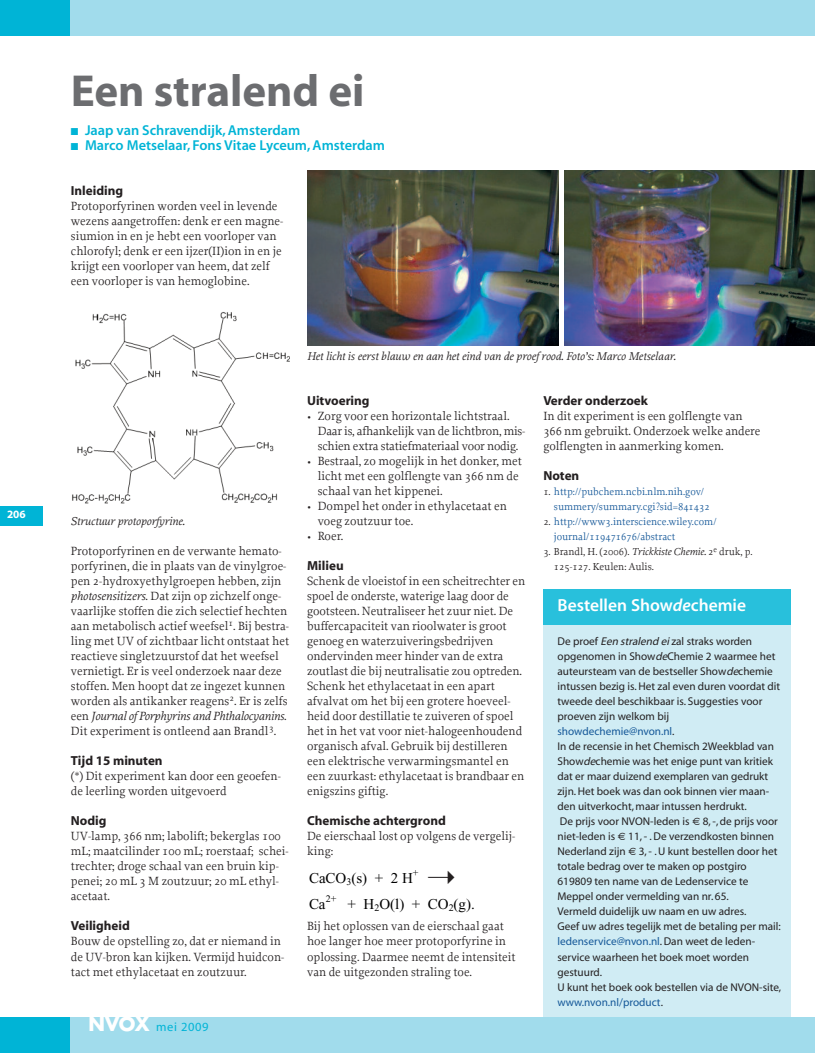
<style>
.page{position:relative;width:815px;height:1053px;background:#fff}
.page>*{position:absolute;margin:0;border:0;box-sizing:border-box;transform-origin:0 0}
.t1{font:45px "Myriad MM.700.wt.600.wd";color:#6c6d70}
.t2{font:17.5px "Myriad MM.565.wt.600.wd";color:#fff}
.t3{font:15px "Times New Roman";color:#000}
.t4{font:14.38px "Myriad MM.565.wt.600.wd";color:#00b4d6}
.t5{font:13.12px "Myriad MM.700.wt.600.wd";color:#231f20}
.t6{font:12.5px/15px "Proforma";color:#231f20}
.t7{font:12.5px "Myriad MM.400.wt.600.wd";letter-spacing:.05em;color:#00b4d6}
.t8{font:italic 11.88px "Proforma";color:#231f20}
.t9{font:11.25px/15px "Myriad MM.400.wt.600.wd";color:#231f20}
.t10{font:11.25px "Myriad MM.700.wt.600.wd";color:#fff}
.t11{font:10.62px/15px "Proforma";color:#145798}
.t12{font:10.62px/15px "Proforma";color:#231f20}
.t13{font:10px "Times New Roman";color:#000}
.s1{font-style:italic}
.s2{font-family:"Futura";font-weight:700;font-size:18.75px;color:#fff}
.s3{color:#231f20}
.s4{font-family:"Myriad MM It.565.wt.600.wd"}
.s5{color:#145798}
</style>
<div class="page">
<div style="left:543px;top:589px;width:248px;height:435px;background:#d0ecf4"></div>
<div style="left:543px;top:589px;width:248px;height:35px;background:#28c0dc"></div>
<img style="left:307px;top:171px;width:252px;height:174px">
<img style="left:565px;top:171px;width:250px;height:174px">
<img style="left:72px;top:312px;width:217px;height:192px">
<div style="left:0;top:0;width:71px;height:35px;background:#00b4d6"></div>
<div style="left:71px;top:0;width:744px;height:35px;background:#a1dcec"></div>
<div style="left:0;top:1017px;width:71px;height:35px;background:#00b4d6"></div>
<div style="left:71px;top:1017px;width:744px;height:35px;background:#a1dcec"></div>
<div style="left:0;top:506px;width:43px;height:19px;background:#00b4d6"></div>
<p class="t10" style="left:7px;top:510px;width:20px">206</p>
<h1 class="t1" style="left:71px;top:74px;width:295px">Een stralend ei</h1>
<p class="t4" style="left:71px;top:125px;width:231px">■ Jaap van Schravendijk,Amsterdam</p>
<p class="t4" style="left:71px;top:140px;width:316px">■ Marco Metselaar, Fons Vitae Lyceum,Amsterdam</p>
<p class="t5" style="left:71px;top:186px;width:54px">Inleiding</p>
<p class="t6" style="left:71px;top:198px;width:214px">Protoporfyrinen worden veel in levende wezens aangetroffen: denk er een magne&shy;siumion in en je hebt een voorloper van chlorofyl; denk er een ijzer(II)ion in en je krijgt een voorloper van heem, dat zelf een voorloper is van hemoglobine.</p>
<p class="t8" style="left:71px;top:514px;width:116px">Structuur protoporfyrine.</p>
<p class="t6" style="left:71px;top:543px;width:220px">Protoporfyrinen en de verwante hemato&shy;porfyrinen, die in plaats van de vinylgroe&shy;pen 2-hydroxyethylgroepen hebben, zijn <span class="s1">photosensitizers</span>. Dat zijn op zichzelf onge&shy;vaarlijke stoffen die zich selectief hechten aan metabolisch actief weefsel<sup>1</sup>. Bij bestra&shy;ling met UV of zichtbaar licht ontstaat het reactieve singletzuurstof dat het weefsel vernietigt. Er is veel onderzoek naar deze stoffen. Men hoopt dat ze ingezet kunnen worden als antikanker reagens<sup>2</sup>. Er is zelfs een <span class="s1">Journal of Porphyrins and Phthalocyanins</span>.<br>Dit experiment is ontleend aan Brandl<sup>3</sup>.</p>
<p class="t5" style="left:71px;top:756px;width:93px">Tijd 15 minuten</p>
<p class="t6" style="left:71px;top:768px;width:212px">(<sup>*</sup>) Dit experiment kan door een geoefen&shy;de leerling worden uitgevoerd</p>
<p class="t5" style="left:71px;top:816px;width:37px">Nodig</p>
<p class="t6" style="left:71px;top:828px;width:219px">UV-lamp, 366 nm; labolift; bekerglas 100 mL; maatcilinder 100 mL; roerstaaf; schei&shy;trechter; droge schaal van een bruin kip&shy;penei; 20 mL 3 M zoutzuur; 20 mL ethyl&shy;acetaat.</p>
<p class="t5" style="left:71px;top:921px;width:61px">Veiligheid</p>
<p class="t6" style="left:71px;top:933px;width:215px">Bouw de opstelling zo, dat er niemand in de UV-bron kan kijken. Vermijd huidcon&shy;tact met ethylacetaat en zoutzuur.</p>
<p class="t7" style="left:89px;top:1022px;width:122px"><span class="s2">NVOX</span> mei 2009</p>
<p class="t8" style="left:307px;top:349px;width:370px">Het licht is eerst blauw en aan het eind van de proef rood. Foto’s: Marco Metselaar.</p>
<p class="t5" style="left:307px;top:396px;width:64px">Uitvoering</p>
<p class="t6" style="left:318px;top:408px;width:209px;text-indent:-11px">• Zorg voor een horizontale lichtstraal.<br>Daar is, afhankelijk van de lichtbron, mis&shy;schien extra statiefmateriaal voor nodig.</p>
<p class="t6" style="left:318px;top:453px;width:206px;text-indent:-11px">• Bestraal, zo mogelijk in het donker, met licht met een golflengte van 366 nm de schaal van het kippenei.</p>
<p class="t6" style="left:318px;top:498px;width:191px;text-indent:-11px">• Dompel het onder in ethylacetaat en voeg zoutzuur toe.</p>
<p class="t6" style="left:307px;top:528px;width:38px">• Roer.</p>
<p class="t5" style="left:307px;top:561px;width:38px">Milieu</p>
<p class="t6" style="left:307px;top:573px;width:220px">Schenk de vloeistof in een scheitrechter en spoel de onderste, waterige laag door de gootsteen. Neutraliseer het zuur niet. De buffercapaciteit van rioolwater is groot genoeg en waterzuiveringsbedrijven ondervinden meer hinder van de extra zoutlast die bij neutralisatie zou optreden.<br>Schenk het ethylacetaat in een apart afvalvat om het bij een grotere hoeveel&shy;heid door destillatie te zuiveren of spoel het in het vat voor niet-halogeenhoudend organisch afval. Gebruik bij destilleren een elektrische verwarmingsmantel en een zuurkast: ethylacetaat is brandbaar en enigszins giftig.</p>
<p class="t5" style="left:307px;top:816px;width:140px">Chemische achtergrond</p>
<p class="t6" style="left:307px;top:828px;width:210px">De eierschaal lost op volgens de vergelij&shy;king:</p>
<p class="t3" style="left:309px;top:778px;width:89px">[08_formule1]</p>
<p class="t3" style="left:309px;top:812px;width:105px">CaCO<sub>3</sub>(s) + 2 H</p>
<p class="t3" style="left:309px;top:864px;width:89px">[08_formule2]</p>
<p class="t3" style="left:309px;top:898px;width:18px">Ca</p>
<p class="t3" style="left:309px;top:838px;width:89px">[08_formule1]</p>
<p class="t3" style="left:309px;top:872px;width:105px">CaCO<sub>3</sub>(s) + 2 H</p>
<p class="t13" style="left:413px;top:869px;width:7px">+</p>
<p class="t3" style="left:309px;top:924px;width:89px">[08_formule2]</p>
<p class="t3" style="left:309px;top:958px;width:18px">Ca</p>
<p class="t13" style="left:326px;top:895px;width:12px">2+</p>
<p class="t3" style="left:348px;top:898px;width:129px">+ H<sub>2</sub>O(l) + CO<sub>2</sub>(g).</p>
<p class="t6" style="left:307px;top:918px;width:210px">Bij het oplossen van de eierschaal gaat hoe langer hoe meer protoporfyrine in oplossing. Daarmee neemt de intensiteit van de uitgezonden straling toe.</p>
<p class="t13" style="left:326px;top:955px;width:12px">2+</p>
<p class="t3" style="left:348px;top:958px;width:129px">+ H<sub>2</sub>O(l) + CO<sub>2</sub>(g).</p>
<p class="t5" style="left:543px;top:396px;width:106px">Verder onderzoek</p>
<p class="t6" style="left:543px;top:408px;width:219px">In dit experiment is een golflengte van<br>366 nm gebruikt. Onderzoek welke andere golflengten in aanmerking komen.</p>
<p class="t5" style="left:543px;top:471px;width:37px">Noten</p>
<p class="t11" style="left:554px;top:484px;width:157px;text-indent:-11px"><span class="s3">1.</span> http://pubchem.ncbi.nlm.nih.gov/ summery/summary.cgi?sid=841432</p>
<p class="t11" style="left:554px;top:514px;width:164px;text-indent:-11px"><span class="s3">2.</span> http://www3.interscience.wiley.com/ journal/119471676/abstract</p>
<p class="t12" style="left:554px;top:544px;width:200px;text-indent:-11px">3. Brandl, H. (2006). <span class="s1">Trickkiste Chemie.</span> 2<sup>e</sup> druk, p.<br>125-127. Keulen: Aulis.</p>
<h2 class="t2" style="left:557px;top:599px;width:190px">Bestellen Show<span class="s4">de</span>chemie</h2>
<p class="t9" style="left:557px;top:635px;width:225px">De proef <span class="s1">Eenstralendei</span>zal straks worden opgenomen in Show<span class="s1">de</span>Chemie 2 waarmee het auteursteam van de bestseller Show<span class="s1">de</span>chemie intussen bezig is.Het zal even duren voordat dit tweede deel beschikbaar is. Suggesties voor proeven zijn welkom bij <span class="s5">showdechemie@nvon.nl</span>.<br>In de recensie in het Chemisch 2Weekblad van Show<span class="s1">de</span>chemie was het enige punt van kritiek dat er maar duizend exemplaren van gedrukt zijn.Het boek was dan ook binnen vier maan&shy;den uitverkocht, maar intussen herdrukt.<br>De prijs voor NVON-leden is 8,-, de prijs voor niet-leden is 11,- .De verzendkosten binnen Nederland zijn 3,- .U kunt bestellen door het totale bedrag over te maken op postgiro 619809 ten name van de Ledenservice te Meppel onder vermelding van nr. 65.<br>Vermeld duidelijk uw naam en uw adres.<br>Geef uw adres tegelijk met de betaling per mail: <span class="s5">ledenservice@nvon.nl</span>.Dan weet de leden&shy;service waarheen het boek moet worden gestuurd.<br>U kunt het boek ook bestellen via de NVON-site, <span class="s5">www.nvon.nl/product</span>.</p>
</div>
